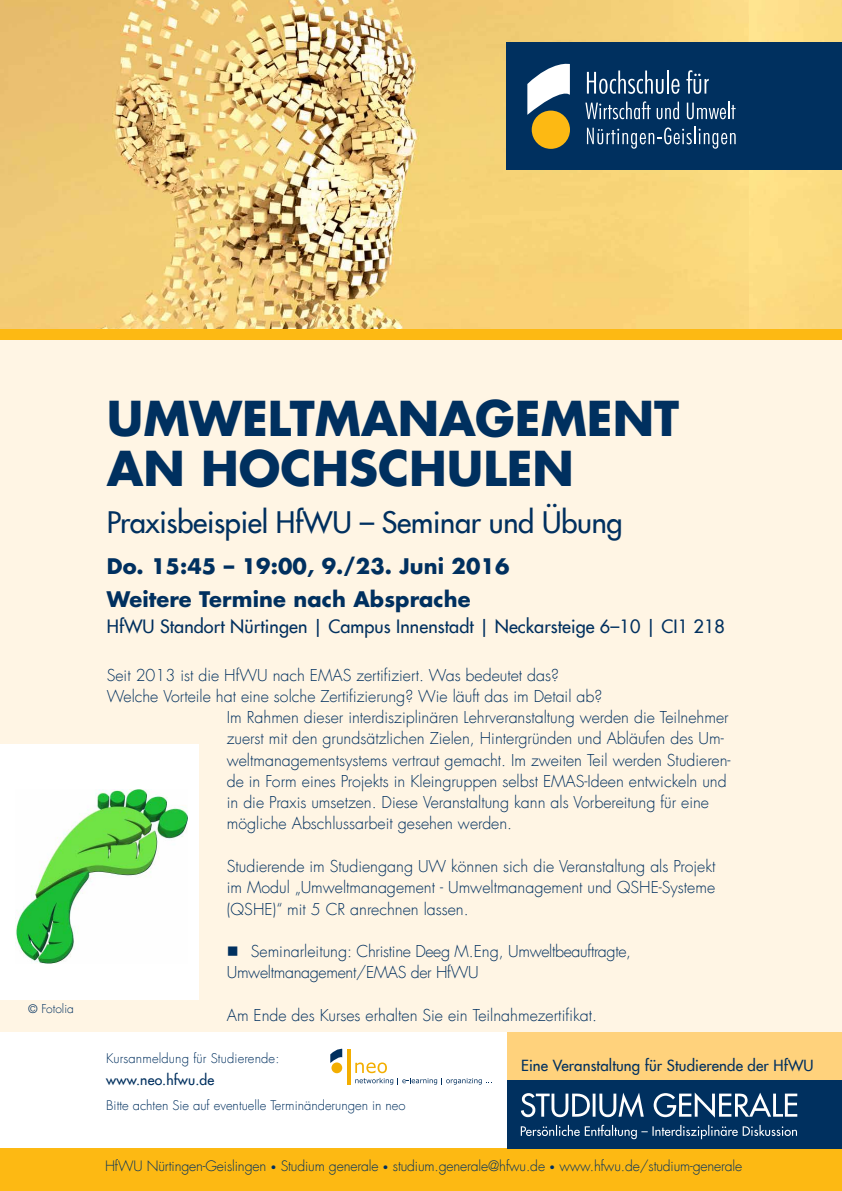
<style>
.page{position:relative;width:842px;height:1191px;background:#fff}
.page>*{position:absolute;margin:0;border:0;box-sizing:border-box;transform-origin:0 0}
.t1{font:700 47px/50px "Futura Com";color:#00305f}
.t2{font:500 29px "Futura Com";letter-spacing:-.01em;color:#00305f}
.t3{font:700 21px/33px "Futura Com";letter-spacing:.005em;color:#00305f}
.t4{font:500 18px "Futura Com";letter-spacing:.005em;color:#00305f}
.t5{font:300 16px/21.3px "Futura Com";color:#00305f;text-align:justify}
.t6{font:300 16px/21.3px "Futura Com";letter-spacing:-.02em;color:#00305f}
.t7{font:500 15px "Futura Com";letter-spacing:.01em;color:#00305f}
.t8{font:300 14px "Futura Com";letter-spacing:-.01em;color:#00305f}
.t9{font:500 14px "Futura Com";letter-spacing:.01em;color:#00305f}
.t10{font:300 13px "Futura Com";color:#00305f}
.t11{font:300 12px "Futura Com";color:#00305f}
.s1{font-family:"Helvetica Neue LT Std"}
.s2{font-size:10px}
</style>
<div class="page">
<div style="left:0;top:330px;width:842px;height:818px;background:#fff5e4"></div>
<div style="left:0;top:1032px;width:813px;height:116px;background:#fff"></div>
<div style="left:0;top:1148px;width:842px;height:43px;background:#fdb913"></div>
<img style="left:0;top:0;width:842px;height:330px">
<div style="left:0;top:330px;width:842px;height:10px;background:#fdb913"></div>
<div style="left:507px;top:1079px;width:335px;height:69px;background:#00305f"></div>
<svg style="left:521px;top:1092px;width:276px;height:25px"></svg>
<svg style="left:521px;top:1124px;width:276px;height:15px"></svg>
<div style="left:507px;top:1032px;width:335px;height:47px;background:#ffd27c"></div>
<svg style="left:330px;top:1048px;width:12px;height:15px"></svg>
<div style="left:331px;top:1062px;width:11px;height:11px;background:#f3ae00;border-radius:50%"></div>
<hr style="left:347px;top:1048px;width:3px;height:36px;background:#f3ae00">
<svg style="left:355px;top:1062px;width:137px;height:22px"></svg>
<div style="left:0;top:744px;width:198px;height:255px;background:#fff"></div>
<img style="left:15px;top:790px;width:173px;height:174px">
<div style="left:506px;top:43px;width:336px;height:127px;background:#00305f"></div>
<div style="left:532px;top:111px;width:38px;height:38px;background:#fdb913;border-radius:50%"></div>
<svg style="left:527px;top:64px;width:43px;height:51px"></svg>
<svg style="left:587px;top:71px;width:76px;height:23px"></svg>
<hr style="left:667px;top:71px;width:2px;height:23px;background:#fff">
<svg style="left:671px;top:79px;width:8px;height:15px"></svg>
<svg style="left:686px;top:70px;width:23px;height:24px"></svg>
<svg style="left:587px;top:127px;width:149px;height:22px"></svg>
<svg style="left:585px;top:101px;width:66px;height:18px"></svg>
<svg style="left:657px;top:102px;width:22px;height:17px"></svg>
<svg style="left:687px;top:102px;width:49px;height:17px"></svg>
<p class="t11" style="left:28px;top:1000px;width:47px"><span class="s1">©</span> Fotolia</p>
<h1 class="t1" style="left:107px;top:391px;width:574px">UMWELTMANAGEMENT<br>AN HOCHSCHULEN</h1>
<h2 class="t2" style="left:107px;top:500px;width:517px">Praxisbeispiel HfWU – Seminar und Übung</h2>
<h3 class="t3" style="left:107px;top:549px;width:404px">Do. 15:45 – 19:00, 9./23. Juni 2016<br>Weitere Termine nach Absprache</h3>
<p class="t4" style="left:107px;top:613px;width:620px">HfWU Standort Nürtingen | Campus Innenstadt | Neckarsteige 6–10 | CI1 218</p>
<p class="t5" style="left:107px;top:664px;width:454px">Seit 2013 ist die HfWU nach EMAS zertifiziert. Was bedeutet das?</p>
<p class="t5" style="left:107px;top:685px;width:497px">Welche Vorteile hat eine solche Zertifizierung? Wie läuft das im Detail ab?</p>
<p class="t5" style="left:227px;top:706px;width:503px">Im Rahmen dieser interdisziplinären Lehrveranstaltung werden die Teilnehmer</p>
<p class="t5" style="left:227px;top:728px;width:498px">zuerst mit den grundsätzlichen Zielen, Hintergründen und Abläufen des Um-</p>
<p class="t5" style="left:227px;top:749px;width:505px">weltmanagementsystems vertraut gemacht. Im zweiten Teil werden Studieren-</p>
<p class="t5" style="left:227px;top:770px;width:501px">de in Form eines Projekts in Kleingruppen selbst EMAS-Ideen entwickeln und</p>
<p class="t5" style="left:227px;top:792px;width:484px">in die Praxis umsetzen. Diese Veranstaltung kann als Vorbereitung für eine</p>
<p class="t5" style="left:227px;top:813px;width:287px">mögliche Abschlussarbeit gesehen werden.</p>
<p class="t5" style="left:227px;top:855px;width:490px">Studierende im Studiengang UW können sich die Veranstaltung als Projekt im Modul „Umweltmanagement - Umweltmanagement und QSHE-Systeme (QSHE)“ mit 5 CR anrechnen lassen.</p>
<p class="t6" style="left:227px;top:940px;width:406px;text-indent:24px">Seminarleitung: Christine Deeg M.Eng, Umweltbeauftragte,<br>Umweltmanagement/EMAS der HfWU</p>
<p class="t5" style="left:227px;top:1004px;width:372px">Am Ende des Kurses erhalten Sie ein Teilnahmezertifikat.</p>
<p class="t10" style="left:106px;top:1050px;width:175px">Kursanmeldung für Studierende:</p>
<p class="t9" style="left:106px;top:1069px;width:109px">www.neo.hfwu.de</p>
<p class="t10" style="left:106px;top:1096px;width:301px">Bitte achten Sie auf eventuelle Terminänderungen in neo</p>
<p class="t7" style="left:521px;top:1054px;width:294px">Eine Veranstaltung für Studierende der HfWU</p>
<p class="t8" style="left:105px;top:1157px;width:639px">HfWU Nürtingen-Geislingen <span class="s2">•</span> Studium generale <span class="s2">•</span> studium.generale@hfwu.de <span class="s2">•</span> www.hfwu.de/studium-generale</p>
</div>
